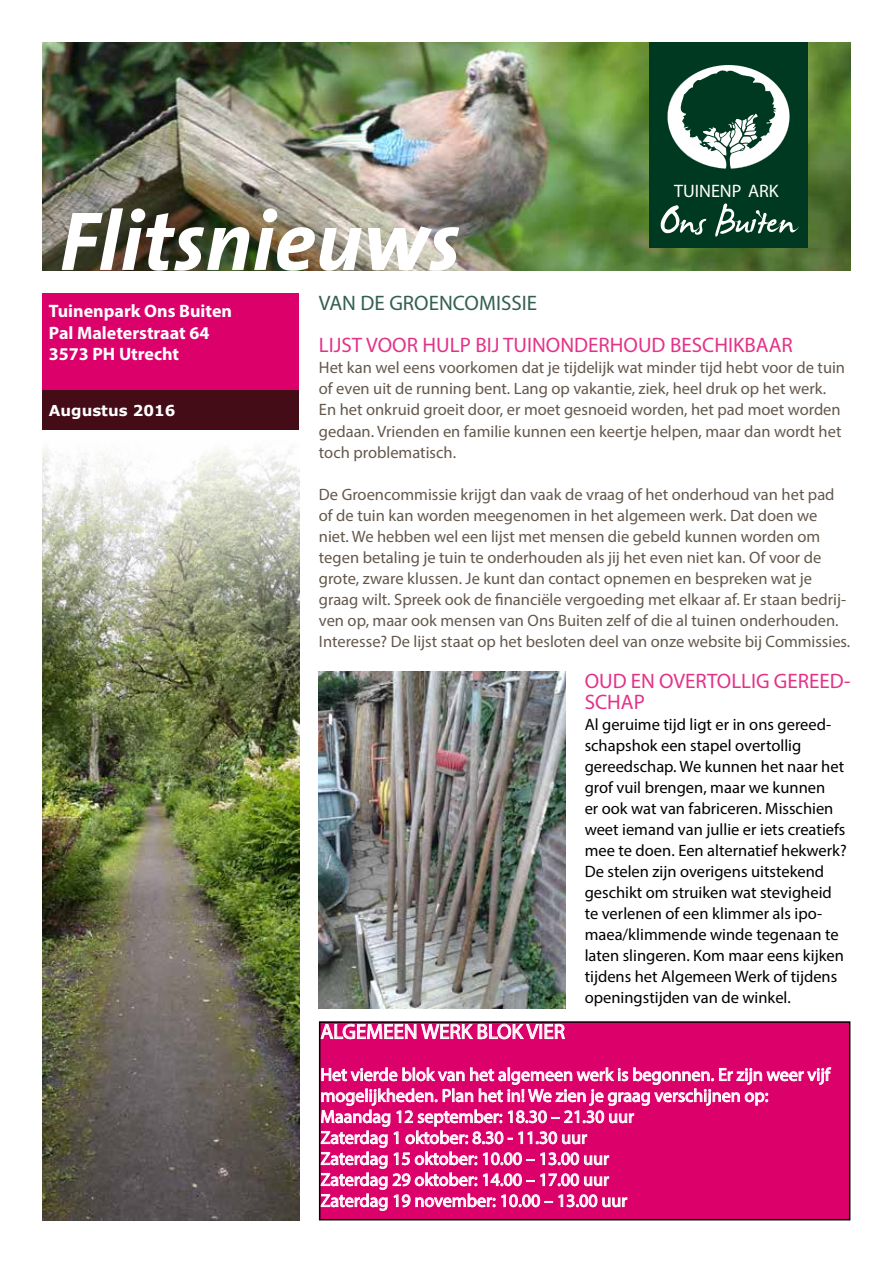
<style>
.page{position:relative;width:893px;height:1263px;background:#fff}
.page>*{position:absolute;margin:0;border:0;box-sizing:border-box;transform-origin:0 0}
.t1{font:21px/21px "Myriad Pro";color:#e33389}
.t2{font:21px "Myriad Pro";color:#fff}
.t3{font:21px "Myriad Pro";color:#33604e}
.t4{font:18.15px "Myriad Pro";color:#fff}
.t5{font:18px/21px "Myriad Pro";color:#fff}
.t6{font:700 18px/21.6px "Myriad Pro";color:#fff}
.t7{font:16.5px/21px "Myriad Pro";color:#64584c}
.t8{font:16.5px/21px "Myriad Pro";color:#000}
.t9{font:700 15px "Verdana";color:#fff}
</style>
<div class="page">
<img style="left:43px;top:43px;width:807px;height:228px">
<img style="left:62px;top:208px;width:397px;height:63px">
<div style="left:649px;top:43px;width:159px;height:205px;background:#003921"></div>
<svg style="left:667px;top:65px;width:123px;height:104px"></svg>
<svg style="left:661px;top:205px;width:45px;height:30px"></svg>
<svg style="left:715px;top:203px;width:84px;height:34px"></svg>
<div style="left:43px;top:389px;width:256px;height:40px;background:#430c17"></div>
<div style="left:43px;top:293px;width:256px;height:96px;background:#dc006b"></div>
<img style="left:43px;top:447px;width:256px;height:773px">
<img style="left:319px;top:672px;width:247px;height:336px">
<div style="left:320px;top:1022px;width:530px;height:198px;background:#dc006b"></div>
<svg style="left:322px;top:1024px;width:243px;height:15px"></svg>
<svg style="left:322px;top:1067px;width:509px;height:144px"></svg>
<div style="left:319px;top:1021px;width:531px;height:199px;border:2px solid #000"></div>
<p class="t6" style="left:49px;top:300px;width:185px">Tuinenpark Ons Buiten<br>Pal Maleterstraat 64<br>3573 PH Utrecht</p>
<p class="t9" style="left:49px;top:400px;width:128px">Augustus 2016</p>
<p class="t4" style="left:674px;top:180px;width:106px">TUINENP ARK</p>
<p class="t3" style="left:319px;top:290px;width:220px">VAN DE GROENCOMISSIE</p>
<p class="t1" style="left:319px;top:335px;width:475px">LIJST VOOR HULP BIJ TUINONDERHOUD BESCHIKBAAR</p>
<p class="t7" style="left:319px;top:357px;width:528px">Het kan wel eens voorkomen dat je tijdelijk wat minder tijd hebt voor de tuin of even uit de running bent. Lang op vakantie, ziek, heel druk op het werk.<br>En het onkruid groeit door, er moet gesnoeid worden, het pad moet worden gedaan. Vrienden en familie kunnen een keertje helpen, maar dan wordt het toch problematisch.</p>
<p class="t7" style="left:319px;top:483px;width:533px">De Groencommissie krijgt dan vaak de vraag of het onderhoud van het pad of de tuin kan worden meegenomen in het algemeen werk. Dat doen we niet. We hebben wel een lijst met mensen die gebeld kunnen worden om tegen betaling je tuin te onderhouden als jij het even niet kan. Of voor de grote, zware klussen. Je kunt dan contact opnemen en bespreken wat je graag wilt. Spreek ook de financiële vergoeding met elkaar af. Er staan bedrij&shy;ven op, maar ook mensen van Ons Buiten zelf of die al tuinen onderhouden.<br>Interesse? De lijst staat op het besloten deel van onze website bij Commissies.</p>
<p class="t1" style="left:585px;top:670px;width:267px">OUD EN OVERTOLLIG GEREED-<br>SCHAP</p>
<p class="t8" style="left:585px;top:713px;width:263px">Al geruime tijd ligt er in ons gereed&shy;schapshok een stapel overtollig gereedschap. We kunnen het naar het grof vuil brengen, maar we kunnen<br>er ook wat van fabriceren. Misschien weet iemand van jullie er iets creatiefs mee te doen. Een alternatief hekwerk?<br>De stelen zijn overigens uitstekend geschikt om struiken wat stevigheid te verlenen of een klimmer als ipo&shy;maea/klimmende winde tegenaan te laten slingeren. Kom maar eens kijken tijdens het Algemeen Werk of tijdens openingstijden van de winkel.</p>
<p class="t2" style="left:320px;top:1018px;width:246px">ALGEMEEN WERK BLOK VIER</p>
<p class="t5" style="left:320px;top:1064px;width:511px">Het vierde blok van het algemeen werk is begonnen. Er zijn weer vijf mogelijkheden. Plan het in! We zien je graag verschijnen op:<br>Maandag 12 september: 18.30 – 21.30 uur<br>Zaterdag 1 oktober: 8.30 - 11.30 uur<br>Zaterdag 15 oktober: 10.00 – 13.00 uur<br>Zaterdag 29 oktober: 14.00 – 17.00 uur<br>Zaterdag 19 november: 10.00 – 13.00 uur</p>
</div>
